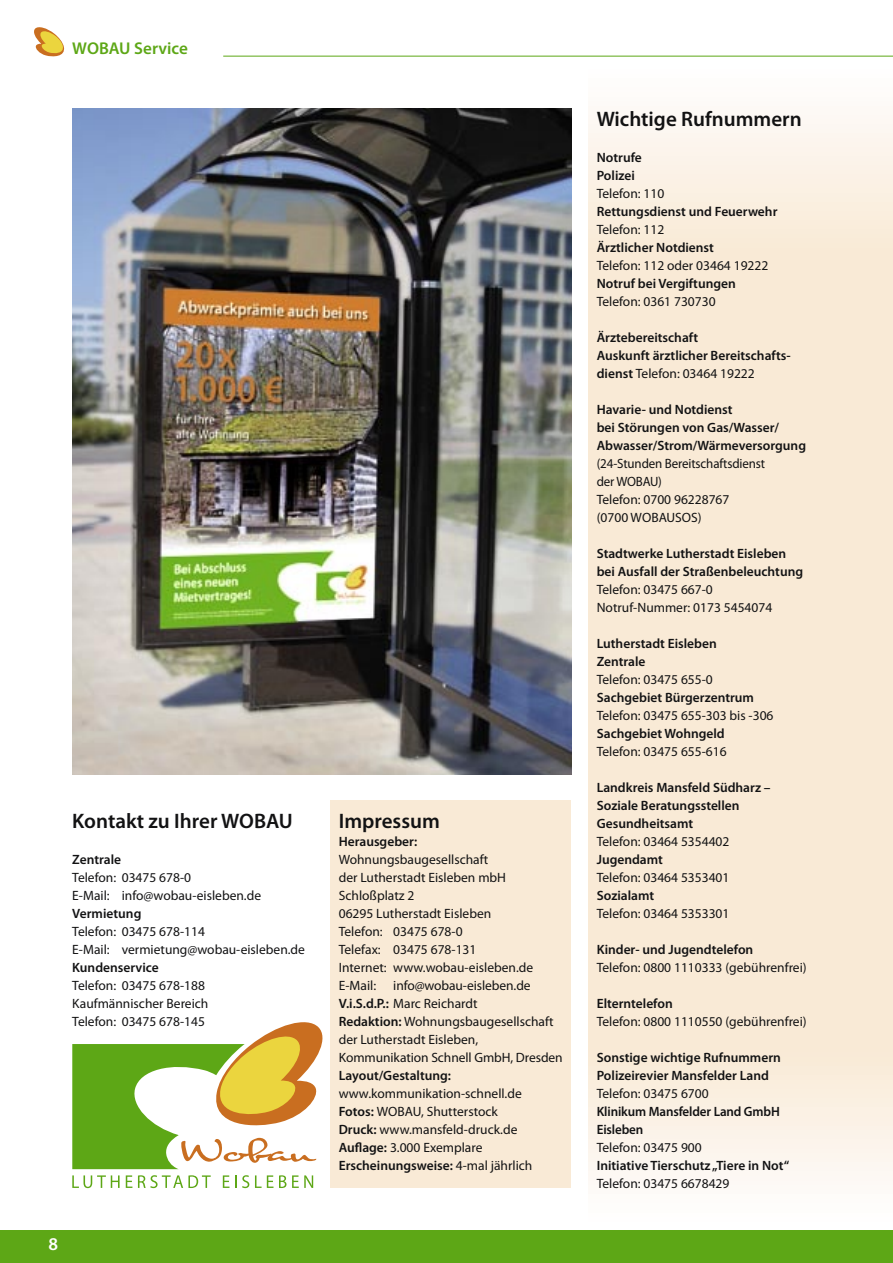
<style>
.page{position:relative;width:893px;height:1263px;background:#fff}
.page>*{position:absolute;margin:0;border:0;box-sizing:border-box;transform-origin:0 0}
.WOBAU_Journal_Kasten_Haedline{font:600 21px "Myriad Pro";color:#121213}
.t1{font:600 18px "Myriad Pro";color:#fff}
.t2{font:600 17.1px "Myriad Pro";color:#5da716}
.WOBAU_Journal_Fließtext_Kasten{font:600 13.5px/18px "Myriad Pro";color:#121213}
.WOBAU_Journal_Fließtext{font:13.5px "Myriad Pro";color:#121213}
.WOBAU_Journal_Fließtext_Kasten-2{font:13.5px "Myriad Pro";color:#121213}
.WOBAU_Journal_Fließtext-2{font:600 13.5px "Myriad Pro";color:#121213}
.WOBAU_Journal_Fließtext_Kasten-3{font:13.5px "Myriad Pro";color:#121213;scale:.96 1}
.WOBAU_Journal_Fließtext_Kasten-4{font:13.5px "Myriad Pro";letter-spacing:-.02em;color:#121213;scale:.96 1}
.s1{font-weight:600}
.s2{font-weight:400}
</style>
<div class="page">
<svg style="left:34px;top:27px;width:31px;height:30px"></svg>
<hr style="left:223px;top:56px;width:670px;height:1px;background:#5da716">
<div style="left:0;top:1230px;width:893px;height:33px;background:#5da716"></div>
<svg style="left:588px;top:115px;width:305px;height:1066px;background:#f9ebd9"></svg>
<div style="left:330px;top:800px;width:241px;height:388px;background:#f9ead6"></div>
<img style="left:72px;top:108px;width:499px;height:666px">
<svg style="left:72px;top:1022px;width:251px;height:147px"></svg>
<svg style="left:72px;top:1175px;width:48px;height:13px"></svg>
<svg style="left:126px;top:1175px;width:6px;height:13px"></svg>
<svg style="left:138px;top:1175px;width:73px;height:13px"></svg>
<svg style="left:223px;top:1175px;width:6px;height:13px"></svg>
<svg style="left:235px;top:1175px;width:14px;height:13px"></svg>
<svg style="left:255px;top:1175px;width:18px;height:13px"></svg>
<svg style="left:279px;top:1175px;width:7px;height:13px"></svg>
<svg style="left:292px;top:1175px;width:21px;height:13px"></svg>
<p class="t2" style="left:72px;top:39px;width:117px">WOBAU Service</p>
<p class="WOBAU_Journal_Kasten_Haedline" style="left:72px;top:809px;width:222px">Kontakt zu Ihrer WOBAU</p>
<p class="WOBAU_Journal_Fließtext-2" style="left:72px;top:852px;width:50px">Zentrale</p>
<p class="WOBAU_Journal_Fließtext" style="left:72px;top:870px;width:120px">Telefon: 03475 678-0</p>
<p class="WOBAU_Journal_Fließtext" style="left:72px;top:888px;width:190px">E-Mail: info@wobau-eisleben.de</p>
<p class="WOBAU_Journal_Fließtext-2" style="left:72px;top:906px;width:71px">Vermietung</p>
<p class="WOBAU_Journal_Fließtext" style="left:72px;top:924px;width:134px">Telefon: 03475 678-114</p>
<p class="WOBAU_Journal_Fließtext" style="left:72px;top:942px;width:234px">E-Mail: vermietung@wobau-eisleben.de</p>
<p class="WOBAU_Journal_Fließtext-2" style="left:72px;top:960px;width:88px">Kundenservice</p>
<p class="WOBAU_Journal_Fließtext" style="left:72px;top:978px;width:134px">Telefon: 03475 678-188</p>
<p class="WOBAU_Journal_Fließtext" style="left:72px;top:996px;width:138px">Kaufmännischer Bereich</p>
<p class="WOBAU_Journal_Fließtext" style="left:72px;top:1014px;width:134px">Telefon: 03475 678-145</p>
<h2 class="t1" style="left:48px;top:1234px;width:11px">8</h2>
<p class="WOBAU_Journal_Kasten_Haedline" style="left:339px;top:809px;width:103px">Impressum</p>
<p class="WOBAU_Journal_Fließtext_Kasten" style="left:339px;top:833px;width:80px">Herausgeber:</p>
<p class="WOBAU_Journal_Fließtext" style="left:339px;top:852px;width:151px">Wohnungsbaugesellschaft</p>
<p class="WOBAU_Journal_Fließtext" style="left:339px;top:870px;width:169px">der Lutherstadt Eisleben mbH</p>
<p class="WOBAU_Journal_Fließtext" style="left:339px;top:888px;width:77px">Schloßplatz 2</p>
<p class="WOBAU_Journal_Fließtext" style="left:339px;top:906px;width:154px">06295 Lutherstadt Eisleben</p>
<p class="WOBAU_Journal_Fließtext" style="left:339px;top:924px;width:125px">Telefon: 03475 678-0</p>
<p class="WOBAU_Journal_Fließtext" style="left:339px;top:942px;width:139px">Telefax: 03475 678-131</p>
<p class="WOBAU_Journal_Fließtext" style="left:339px;top:960px;width:196px">Internet: www.wobau-eisleben.de</p>
<p class="WOBAU_Journal_Fließtext" style="left:339px;top:978px;width:39px">E-Mail:</p>
<p class="WOBAU_Journal_Fließtext" style="left:393px;top:978px;width:139px">info@wobau-eisleben.de</p>
<p class="WOBAU_Journal_Fließtext" style="left:339px;top:996px;width:140px"><span class="s1">V.i.S.d.P.:</span> Marc Reichardt</p>
<p class="WOBAU_Journal_Fließtext" style="left:339px;top:1014px;width:216px"><span class="s1">Redaktion:</span> Wohnungsbaugesellschaft</p>
<p class="WOBAU_Journal_Fließtext" style="left:339px;top:1032px;width:141px">der Lutherstadt Eisleben,</p>
<p class="WOBAU_Journal_Fließtext" style="left:339px;top:1050px;width:225px">Kommunikation Schnell GmbH, Dresden</p>
<p class="WOBAU_Journal_Fließtext_Kasten" style="left:339px;top:1067px;width:114px">Layout/Gestaltung:</p>
<p class="WOBAU_Journal_Fließtext" style="left:339px;top:1086px;width:185px">www.kommunikation-schnell.de</p>
<p class="WOBAU_Journal_Fließtext" style="left:339px;top:1104px;width:161px"><span class="s1">Fotos:</span> WOBAU, Shutterstock</p>
<p class="WOBAU_Journal_Fließtext" style="left:339px;top:1122px;width:180px"><span class="s1">Druck:</span> www.mansfeld-druck.de</p>
<p class="WOBAU_Journal_Fließtext" style="left:339px;top:1140px;width:145px"><span class="s1">Auflage:</span> 3.000 Exemplare</p>
<p class="WOBAU_Journal_Fließtext_Kasten" style="left:339px;top:1157px;width:195px">Erscheinungsweise: <span class="s2">4-mal jährlich</span></p>
<p class="WOBAU_Journal_Kasten_Haedline" style="left:597px;top:107px;width:206px">Wichtige Rufnummern</p>
<p class="WOBAU_Journal_Fließtext_Kasten" style="left:597px;top:149px;width:47px">Notrufe</p>
<p class="WOBAU_Journal_Fließtext_Kasten" style="left:597px;top:167px;width:40px">Polizei</p>
<p class="WOBAU_Journal_Fließtext_Kasten-2" style="left:597px;top:186px;width:69px">Telefon: 110</p>
<p class="WOBAU_Journal_Fließtext_Kasten" style="left:597px;top:203px;width:182px">Rettungsdienst und Feuerwehr</p>
<p class="WOBAU_Journal_Fließtext_Kasten-2" style="left:597px;top:222px;width:69px">Telefon: 112</p>
<p class="WOBAU_Journal_Fließtext_Kasten" style="left:597px;top:239px;width:119px">Ärztlicher Notdienst</p>
<p class="WOBAU_Journal_Fließtext_Kasten-2" style="left:597px;top:258px;width:173px">Telefon: 112 oder 03464 19222</p>
<p class="WOBAU_Journal_Fließtext_Kasten" style="left:597px;top:275px;width:141px">Notruf bei Vergiftungen</p>
<p class="WOBAU_Journal_Fließtext_Kasten-2" style="left:597px;top:294px;width:120px">Telefon: 0361 730730</p>
<p class="WOBAU_Journal_Fließtext_Kasten" style="left:597px;top:329px;width:103px">Ärztebereitschaft</p>
<p class="WOBAU_Journal_Fließtext_Kasten" style="left:597px;top:347px;width:195px">Auskunft ärztlicher Bereitschafts&shy;dienst <span class="s2">Telefon: 03464 19222</span></p>
<p class="WOBAU_Journal_Fließtext_Kasten" style="left:597px;top:401px;width:137px">Havarie- und Notdienst</p>
<p class="WOBAU_Journal_Fließtext_Kasten" style="left:597px;top:419px;width:184px">bei Störungen von Gas/Wasser/</p>
<p class="WOBAU_Journal_Fließtext_Kasten" style="left:597px;top:437px;width:211px">Abwasser/Strom/Wärmeversorgung</p>
<p class="WOBAU_Journal_Fließtext_Kasten-3" style="left:597px;top:456px;width:177px">(24-Stunden Bereitschaftsdienst</p>
<p class="WOBAU_Journal_Fließtext_Kasten-4" style="left:597px;top:474px;width:69px">der WOBAU)</p>
<p class="WOBAU_Journal_Fließtext_Kasten-2" style="left:597px;top:492px;width:134px">Telefon: 0700 96228767</p>
<p class="WOBAU_Journal_Fließtext_Kasten-2" style="left:597px;top:510px;width:107px">(0700 WOBAUSOS)</p>
<p class="WOBAU_Journal_Fließtext_Kasten" style="left:597px;top:545px;width:191px">Stadtwerke Lutherstadt Eisleben</p>
<p class="WOBAU_Journal_Fließtext_Kasten" style="left:597px;top:563px;width:208px">bei Ausfall der Straßenbeleuchtung</p>
<p class="WOBAU_Journal_Fließtext_Kasten-2" style="left:597px;top:582px;width:118px">Telefon: 03475 667-0</p>
<p class="WOBAU_Journal_Fließtext_Kasten-2" style="left:597px;top:600px;width:177px">Notruf-Nummer: 0173 5454074</p>
<p class="WOBAU_Journal_Fließtext_Kasten" style="left:597px;top:635px;width:122px">Lutherstadt Eisleben</p>
<p class="WOBAU_Journal_Fließtext_Kasten" style="left:597px;top:653px;width:50px">Zentrale</p>
<p class="WOBAU_Journal_Fließtext_Kasten-2" style="left:597px;top:672px;width:118px">Telefon: 03475 655-0</p>
<p class="WOBAU_Journal_Fließtext_Kasten" style="left:597px;top:689px;width:159px">Sachgebiet Bürgerzentrum</p>
<p class="WOBAU_Journal_Fließtext_Kasten-2" style="left:597px;top:708px;width:178px">Telefon: 03475 655-303 bis -306</p>
<p class="WOBAU_Journal_Fließtext_Kasten" style="left:597px;top:725px;width:130px">Sachgebiet Wohngeld</p>
<p class="WOBAU_Journal_Fließtext_Kasten-2" style="left:597px;top:744px;width:131px">Telefon: 03475 655-616</p>
<p class="WOBAU_Journal_Fließtext_Kasten" style="left:597px;top:779px;width:175px">Landkreis Mansfeld Südharz –</p>
<p class="WOBAU_Journal_Fließtext_Kasten" style="left:597px;top:797px;width:144px">Soziale Beratungsstellen</p>
<p class="WOBAU_Journal_Fließtext_Kasten" style="left:597px;top:815px;width:98px">Gesundheitsamt</p>
<p class="WOBAU_Journal_Fließtext_Kasten-2" style="left:597px;top:834px;width:134px">Telefon: 03464 5354402</p>
<p class="WOBAU_Journal_Fließtext_Kasten" style="left:597px;top:851px;width:68px">Jugendamt</p>
<p class="WOBAU_Journal_Fließtext_Kasten-2" style="left:597px;top:870px;width:134px">Telefon: 03464 5353401</p>
<p class="WOBAU_Journal_Fließtext_Kasten" style="left:597px;top:887px;width:59px">Sozialamt</p>
<p class="WOBAU_Journal_Fließtext_Kasten-2" style="left:597px;top:906px;width:134px">Telefon: 03464 5353301</p>
<p class="WOBAU_Journal_Fließtext_Kasten" style="left:597px;top:941px;width:158px">Kinder- und Jugendtelefon</p>
<p class="WOBAU_Journal_Fließtext_Kasten-2" style="left:597px;top:960px;width:211px">Telefon: 0800 1110333 (gebührenfrei)</p>
<p class="WOBAU_Journal_Fließtext_Kasten" style="left:597px;top:995px;width:78px">Elterntelefon</p>
<p class="WOBAU_Journal_Fließtext_Kasten-2" style="left:597px;top:1014px;width:211px">Telefon: 0800 1110550 (gebührenfrei)</p>
<p class="WOBAU_Journal_Fließtext_Kasten" style="left:597px;top:1049px;width:186px">Sonstige wichtige Rufnummern</p>
<p class="WOBAU_Journal_Fließtext_Kasten" style="left:597px;top:1067px;width:174px">Polizeirevier Mansfelder Land</p>
<p class="WOBAU_Journal_Fließtext_Kasten-2" style="left:597px;top:1086px;width:113px">Telefon: 03475 6700</p>
<p class="WOBAU_Journal_Fließtext_Kasten" style="left:597px;top:1103px;width:185px">Klinikum Mansfelder Land GmbH<br>Eisleben</p>
<p class="WOBAU_Journal_Fließtext_Kasten-2" style="left:597px;top:1140px;width:107px">Telefon: 03475 900</p>
<p class="WOBAU_Journal_Fließtext_Kasten" style="left:597px;top:1157px;width:194px">Initiative Tierschutz „Tiere in Not“</p>
<p class="WOBAU_Journal_Fließtext_Kasten-2" style="left:597px;top:1176px;width:134px">Telefon: 03475 6678429</p>
</div>
